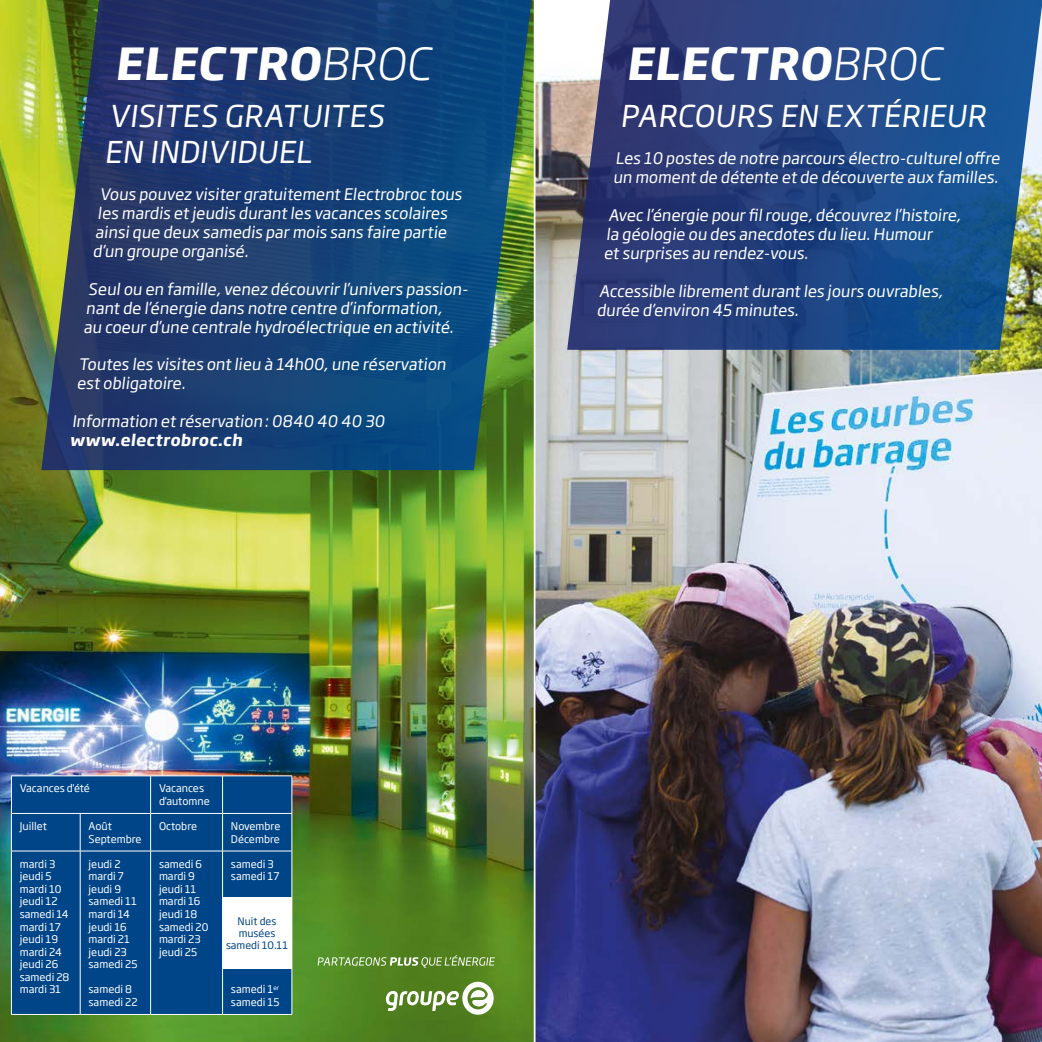
<style>
.page{position:relative;width:1042px;height:1042px;background:#fff}
.page>*{position:absolute;margin:0;border:0;box-sizing:border-box;transform-origin:0 0}
.t1{font:700 43.75px "Soho Gothic Pro";color:#fff}
.t2{font:29.75px/35.7px "Soho Gothic Pro";color:#fff}
.t3{font:15.75px/18.9px "Soho Gothic Pro";color:#fff}
.t4{font:700 15.75px "Soho Gothic Pro";color:#fff}
.t5{font:10.5px/12.6px "Soho Gothic Pro";color:#fff}
.t6{font:10.33px/12.2px "Soho Gothic Pro";color:#004587;text-align:center}
.s1{font-weight:300}
</style>
<div class="page">
<img style="left:535px;top:76px;width:507px;height:966px">
<svg style="left:567px;top:0;width:475px;height:350px;background:#2f4f84"></svg>
<img style="left:0;top:0;width:534px;height:1042px">
<svg style="left:318px;top:955px;width:177px;height:12px;background:#7ba255"></svg>
<svg style="left:386px;top:982px;width:108px;height:33px"></svg>
<svg style="left:41px;top:0;width:492px;height:470px;background:#22496b"></svg>
<div style="left:12px;top:776px;width:280px;height:238px;background:#004587"></div>
<hr style="left:11px;top:775px;width:69px;height:1px;background:#fff">
<hr style="left:11px;top:776px;width:1px;height:37px;background:#fff">
<hr style="left:80px;top:775px;width:71px;height:1px;background:#fff">
<hr style="left:151px;top:775px;width:72px;height:1px;background:#fff">
<hr style="left:150px;top:776px;width:1px;height:37px;background:#fff">
<hr style="left:223px;top:775px;width:69px;height:1px;background:#fff">
<hr style="left:222px;top:776px;width:1px;height:37px;background:#fff">
<hr style="left:292px;top:776px;width:1px;height:37px;background:#fff">
<hr style="left:11px;top:813px;width:69px;height:1px;background:#fff">
<hr style="left:11px;top:813px;width:1px;height:38px;background:#fff">
<hr style="left:80px;top:813px;width:71px;height:1px;background:#fff">
<hr style="left:80px;top:813px;width:1px;height:38px;background:#fff">
<hr style="left:151px;top:813px;width:72px;height:1px;background:#fff">
<hr style="left:150px;top:813px;width:1px;height:38px;background:#fff">
<hr style="left:223px;top:813px;width:69px;height:1px;background:#fff">
<hr style="left:222px;top:813px;width:1px;height:38px;background:#fff">
<hr style="left:292px;top:813px;width:1px;height:38px;background:#fff">
<hr style="left:11px;top:850px;width:69px;height:1px;background:#fff">
<hr style="left:11px;top:851px;width:1px;height:163px;background:#fff">
<hr style="left:80px;top:850px;width:71px;height:1px;background:#fff">
<hr style="left:80px;top:851px;width:1px;height:163px;background:#fff">
<hr style="left:151px;top:850px;width:72px;height:1px;background:#fff">
<hr style="left:150px;top:851px;width:1px;height:163px;background:#fff">
<hr style="left:223px;top:850px;width:69px;height:1px;background:#fff">
<hr style="left:222px;top:851px;width:1px;height:163px;background:#fff">
<hr style="left:292px;top:851px;width:1px;height:163px;background:#fff">
<hr style="left:11px;top:1014px;width:69px;height:1px;background:#fff">
<hr style="left:80px;top:1014px;width:71px;height:1px;background:#fff">
<hr style="left:151px;top:1014px;width:72px;height:1px;background:#fff">
<hr style="left:223px;top:1014px;width:69px;height:1px;background:#fff">
<div style="left:223px;top:897px;width:69px;height:71px;background:#fff"></div>
<h1 class="t1" style="left:115px;top:29px;width:325px">ELECTRO<span class="s1">BROC</span></h1>
<h2 class="t2" style="left:105px;top:97px;width:286px">VISITES GRATUITES<br>EN INDIVIDUEL</h2>
<p class="t3" style="left:93px;top:184px;width:373px;text-indent:7px">Vous pouvez visiter gratuitement Electrobroc tous les mardis et jeudis durant les vacances scolaires ainsique deux samedis par mois sans faire partie d’un groupe organisé.</p>
<p class="t3" style="left:84px;top:278px;width:389px">Seulou en famille,venez découvrir l’univers passion&shy;nant de l’énergie dans notre centre d’information,<br>au coeur d’une centrale hydroélectrique en activité.</p>
<p class="t3" style="left:77px;top:354px;width:373px">Toutes les visites ont lieu à 14h00,une réservation est obligatoire.</p>
<p class="t3" style="left:72px;top:411px;width:317px">Information et réservation:0840 40 40 30</p>
<p class="t4" style="left:70px;top:428px;width:177px">www.electrobroc.ch</p>
<h1 class="t1" style="left:626px;top:29px;width:325px">ELECTRO<span class="s1">BROC</span></h1>
<h2 class="t2" style="left:620px;top:97px;width:372px">PARCOURS EN EXTÉRIEUR</h2>
<p class="t3" style="left:613px;top:148px;width:391px">Les 10 postes de notre parcours électro-cultureloffre un moment de détente et de découverte aux familles.</p>
<p class="t3" style="left:604px;top:205px;width:361px">Avec l’énergie pour filrouge,découvrez l’histoire, la géologie ou des anecdotes du lieu.Humour<br>et surprises au rendez-vous.</p>
<p class="t3" style="left:597px;top:281px;width:350px">Accessible librement durant les jours ouvrables, durée d’environ 45 minutes.</p>
<p class="t5" style="left:20px;top:782px;width:72px">Vacances d'été</p>
<p class="t5" style="left:159px;top:782px;width:52px">Vacances d'automne</p>
<p class="t5" style="left:20px;top:819px;width:29px">Juillet</p>
<p class="t5" style="left:89px;top:819px;width:55px">Août<br>Septembre</p>
<p class="t5" style="left:159px;top:819px;width:40px">Octobre</p>
<p class="t5" style="left:231px;top:819px;width:51px">Novembre<br>Décembre</p>
<p class="t5" style="left:20px;top:857px;width:51px">mardi 3 jeudi 5 mardi 10 jeudi 12 samedi 14 mardi 17 jeudi 19 mardi 24 jeudi 26 samedi 28 mardi 31</p>
<p class="t5" style="left:89px;top:857px;width:50px">jeudi 2 mardi 7 jeudi 9 samedi 11 mardi 14 jeudi 16 mardi 21 jeudi 23 samedi 25</p>
<p class="t5" style="left:159px;top:857px;width:51px">samedi 6 mardi 9 jeudi 11 mardi 16 jeudi 18 samedi 20 mardi 23 jeudi 25</p>
<p class="t5" style="left:231px;top:857px;width:50px">samedi 3 samedi 17</p>
<p class="t5" style="left:231px;top:982px;width:50px">samedi 1<sup>er </sup>samedi 15</p>
<p class="t6" style="left:226px;top:914px;width:64px">Nuit des musées samedi 10.11</p>
<p class="t5" style="left:89px;top:982px;width:50px">samedi 8 samedi 22</p>
</div>
